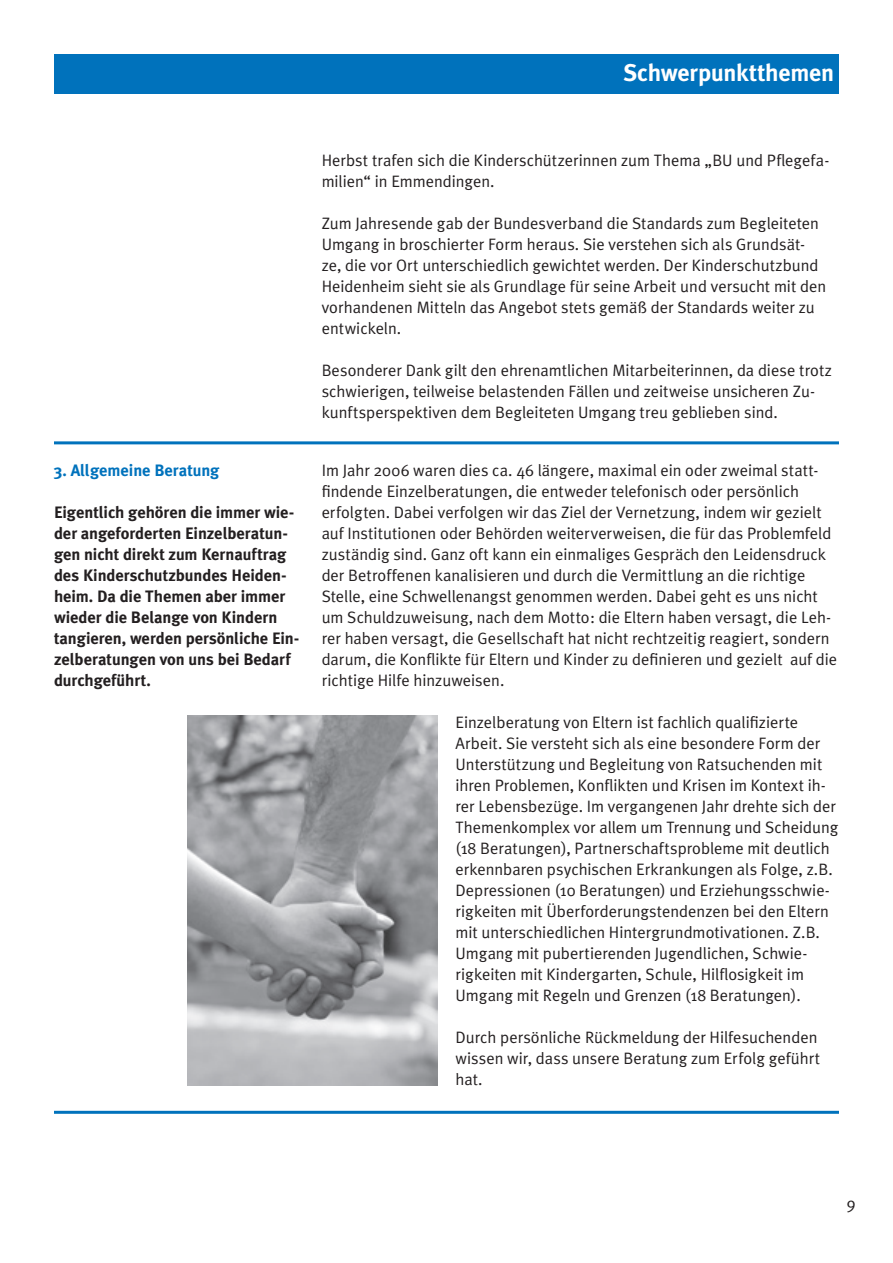
<style>
.page{position:relative;width:893px;height:1263px;background:#fff}
.page>*{position:absolute;margin:0;border:0;box-sizing:border-box;transform-origin:0 0}
.t1{font:700 24px "Meta Plus";letter-spacing:-.01em;color:#fff}
.t2{font:16.5px/21px "Meta Plus Normal";color:#231f20}
.t3{font:700 16.5px/21px "Meta Plus";letter-spacing:-.005em;color:#231f20}
.t4{font:700 16.5px "Meta Plus";letter-spacing:-.005em;color:#0072bc}
</style>
<div class="page">
<div style="left:54px;top:54px;width:785px;height:40px;background:#0072bc"></div>
<hr style="left:54px;top:441px;width:785px;height:3px;background:#0072bc">
<hr style="left:54px;top:1111px;width:785px;height:3px;background:#0072bc">
<img style="left:188px;top:716px;width:249px;height:369px">
<h1 class="t1" style="left:623px;top:59px;width:212px">Schwerpunktthemen</h1>
<p class="t4" style="left:54px;top:460px;width:167px">3. Allgemeine Beratung</p>
<p class="t3" style="left:54px;top:501px;width:247px">Eigentlich gehören die immer wie&shy;der angeforderten Einzelberatun&shy;gen nicht direkt zum Kernauftrag des Kinderschutzbundes Heiden&shy;heim. Da die Themen aber immer wieder die Belange von Kindern tangieren, werden persönliche Ein&shy;zelberatungen von uns bei Bedarf durchgeführt.</p>
<p class="t2" style="left:322px;top:150px;width:509px">Herbst trafen sich die Kinderschützerinnen zum Thema „BU und Pflegefa&shy;milien“ in Emmendingen.</p>
<p class="t2" style="left:322px;top:213px;width:506px">Zum Jahresende gab der Bundesverband die Standards zum Begleiteten Umgang in broschierter Form heraus. Sie verstehen sich als Grundsät&shy;ze, die vor Ort unterschiedlich gewichtet werden. Der Kinderschutzbund Heidenheim sieht sie als Grundlage für seine Arbeit und versucht mit den vorhandenen Mitteln das Angebot stets gemäß der Standards weiter zu entwickeln.</p>
<p class="t2" style="left:322px;top:360px;width:512px">Besonderer Dank gilt den ehrenamtlichen Mitarbeiterinnen, da diese trotz schwierigen, teilweise belastenden Fällen und zeitweise unsicheren Zu&shy;kunftsperspektiven dem Begleiteten Umgang treu geblieben sind.</p>
<p class="t2" style="left:322px;top:459px;width:517px">Im Jahr 2006 waren dies ca. 46 längere, maximal ein oder zweimal statt&shy;findende Einzelberatungen, die entweder telefonisch oder persönlich erfolgten. Dabei verfolgen wir das Ziel der Vernetzung, indem wir gezielt auf Institutionen oder Behörden weiterverweisen, die für das Problemfeld zuständig sind. Ganz oft kann ein einmaliges Gespräch den Leidensdruck der Betroffenen kanalisieren und durch die Vermittlung an die richtige Stelle, eine Schwellenangst genommen werden. Dabei geht es uns nicht um Schuldzuweisung, nach dem Motto: die Eltern haben versagt, die Leh&shy;rer haben versagt, die Gesellschaft hat nicht rechtzeitig reagiert, sondern darum, die Konflikte für Eltern und Kinder zu definieren und gezielt auf die richtige Hilfe hinzuweisen.</p>
<p class="t2" style="left:455px;top:712px;width:384px">Einzelberatung von Eltern ist fachlich qualifizierte Arbeit. Sie versteht sich als eine besondere Form der Unterstützung und Begleitung von Ratsuchenden mit ihren Problemen, Konflikten und Krisen im Kontext ih&shy;rer Lebensbezüge. Im vergangenen Jahr drehte sich der Themenkomplex vor allem um Trennung und Scheidung (18 Beratungen), Partnerschaftsprobleme mit deutlich erkennbaren psychischen Erkrankungen als Folge, z.B.<br>Depressionen (10 Beratungen) und Erziehungsschwie&shy;rigkeiten mit Überforderungstendenzen bei den Eltern mit unterschiedlichen Hintergrundmotivationen. Z.B.<br>Umgang mit pubertierenden Jugendlichen, Schwie&shy;rigkeiten mit Kindergarten, Schule, Hilflosigkeit im Umgang mit Regeln und Grenzen (18 Beratungen).</p>
<p class="t2" style="left:455px;top:1027px;width:366px">Durch persönliche Rückmeldung der Hilfesuchenden wissen wir, dass unsere Beratung zum Erfolg geführt hat.</p>
<p class="t2" style="left:847px;top:1193px;width:10px">9</p>
</div>
